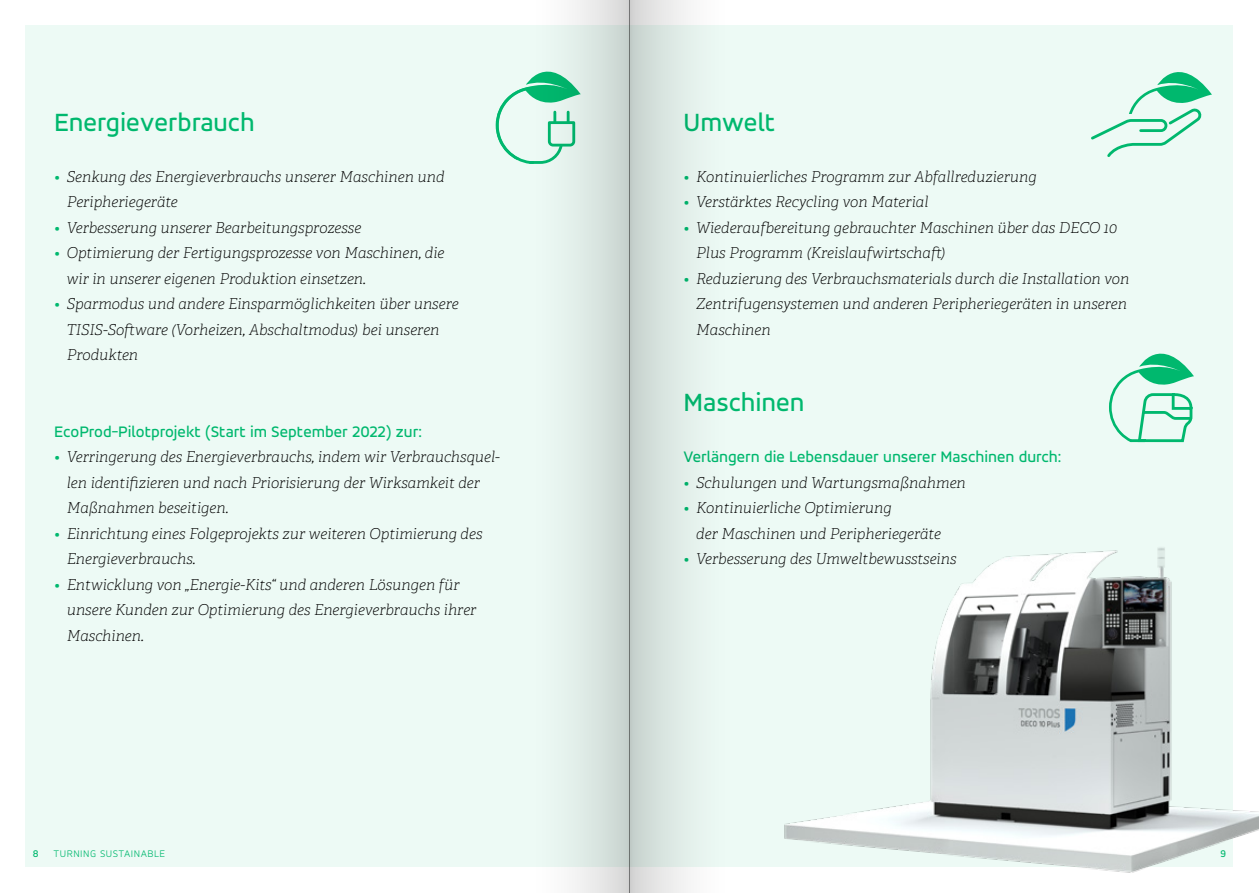
<style>
.page{position:relative;width:1259px;height:893px;background:#fff}
.page>*{position:absolute;margin:0;border:0;box-sizing:border-box;transform-origin:0 0}
.t1{font:500 27px "Tornos Accord Alt";color:#00b86e}
.t2{font:500 16.5px "Tornos Accord Alt";color:#00b86e}
.t3{font:italic 100 15px/25.5px "Tornos Adelle";color:#000}
.t4{font:300 10.5px "Tornos Accord Alt";letter-spacing:.05em;color:#00b86e}
.t5{font:500 10.5px "Tornos Accord Alt";color:#00b86e}
.s1{color:#00b86e}
</style>
<div class="page">
<div style="left:26px;top:26px;width:1207px;height:841px;background:#edfaf5"></div>
<img style="left:784px;top:547px;width:475px;height:326px">
<svg style="left:1109px;top:353px;width:85px;height:90px"></svg>
<svg style="left:1091px;top:72px;width:121px;height:85px"></svg>
<svg style="left:495px;top:77px;width:38px;height:87px"></svg>
<svg style="left:533px;top:0;width:96px;height:893px"></svg>
<svg style="left:630px;top:0;width:96px;height:893px"></svg>
<hr style="left:629px;top:0;width:1px;height:893px;background:#000">
<h1 class="t1" style="left:54px;top:105px;width:202px">Energieverbrauch</h1>
<p class="t3" style="left:67px;top:164px;width:379px;text-indent:-13px"><span class="s1">•</span> Senkung des Energieverbrauchs unserer Maschinen und<br>Peripheriegeräte</p>
<p class="t3" style="left:54px;top:215px;width:309px"><span class="s1">•</span> Verbesserung unserer Bearbeitungsprozesse</p>
<p class="t3" style="left:67px;top:240px;width:379px;text-indent:-13px"><span class="s1">•</span> Optimierung der Fertigungsprozesse von Maschinen, die wir in unserer eigenen Produktion einsetzen.</p>
<p class="t3" style="left:67px;top:291px;width:393px;text-indent:-13px"><span class="s1">•</span> Sparmodus und andere Einsparmöglichkeiten über unsere<br>TISIS-Software (Vorheizen, Abschaltmodus) bei unseren<br>Produkten</p>
<p class="t2" style="left:54px;top:421px;width:369px">EcoProd-Pilotprojekt (Start im September 2022) zur:</p>
<p class="t3" style="left:67px;top:444px;width:434px;text-indent:-13px"><span class="s1">•</span> Verringerung des Energieverbrauchs, indem wir Verbrauchsquel&shy;len identifizieren und nach Priorisierung der Wirksamkeit der<br>Maßnahmen beseitigen.</p>
<p class="t3" style="left:67px;top:521px;width:417px;text-indent:-13px"><span class="s1">•</span> Einrichtung eines Folgeprojekts zur weiteren Optimierung des<br>Energieverbrauchs.</p>
<p class="t3" style="left:67px;top:572px;width:411px;text-indent:-13px"><span class="s1">•</span> Entwicklung von „Energie-Kits“ und anderen Lösungen für unsere Kunden zur Optimierung des Energieverbrauchs ihrer<br>Maschinen.</p>
<h1 class="t1" style="left:683px;top:105px;width:93px">Umwelt</h1>
<p class="t3" style="left:683px;top:164px;width:355px"><span class="s1">•</span> Kontinuierliches Programm zur Abfallreduzierung</p>
<p class="t3" style="left:683px;top:189px;width:246px"><span class="s1">•</span> Verstärktes Recycling von Material</p>
<p class="t3" style="left:696px;top:215px;width:422px;text-indent:-13px"><span class="s1">•</span> Wiederaufbereitung gebrauchter Maschinen über das DECO 10<br>Plus Programm (Kreislaufwirtschaft)</p>
<p class="t3" style="left:696px;top:266px;width:434px;text-indent:-13px"><span class="s1">•</span> Reduzierung des Verbrauchsmaterials durch die Installation von<br>Zentrifugensystemen und anderen Peripheriegeräten in unseren<br>Maschinen</p>
<h1 class="t1" style="left:683px;top:386px;width:122px">Maschinen</h1>
<p class="t2" style="left:683px;top:447px;width:379px">Verlängern die Lebensdauer unserer Maschinen durch:</p>
<p class="t3" style="left:683px;top:470px;width:284px"><span class="s1">•</span> Schulungen und Wartungsmaßnahmen</p>
<p class="t3" style="left:696px;top:495px;width:246px;text-indent:-13px"><span class="s1">•</span> Kontinuierliche Optimierung<br>der Maschinen und Peripheriegeräte</p>
<p class="t3" style="left:683px;top:546px;width:274px"><span class="s1">•</span> Verbesserung des Umweltbewusstseins</p>
<p class="t5" style="left:33px;top:847px;width:7px">8</p>
<p class="t4" style="left:54px;top:848px;width:113px">TURNING SUSTAINABLE</p>
<p class="t5" style="left:1220px;top:847px;width:7px">9</p>
</div>
